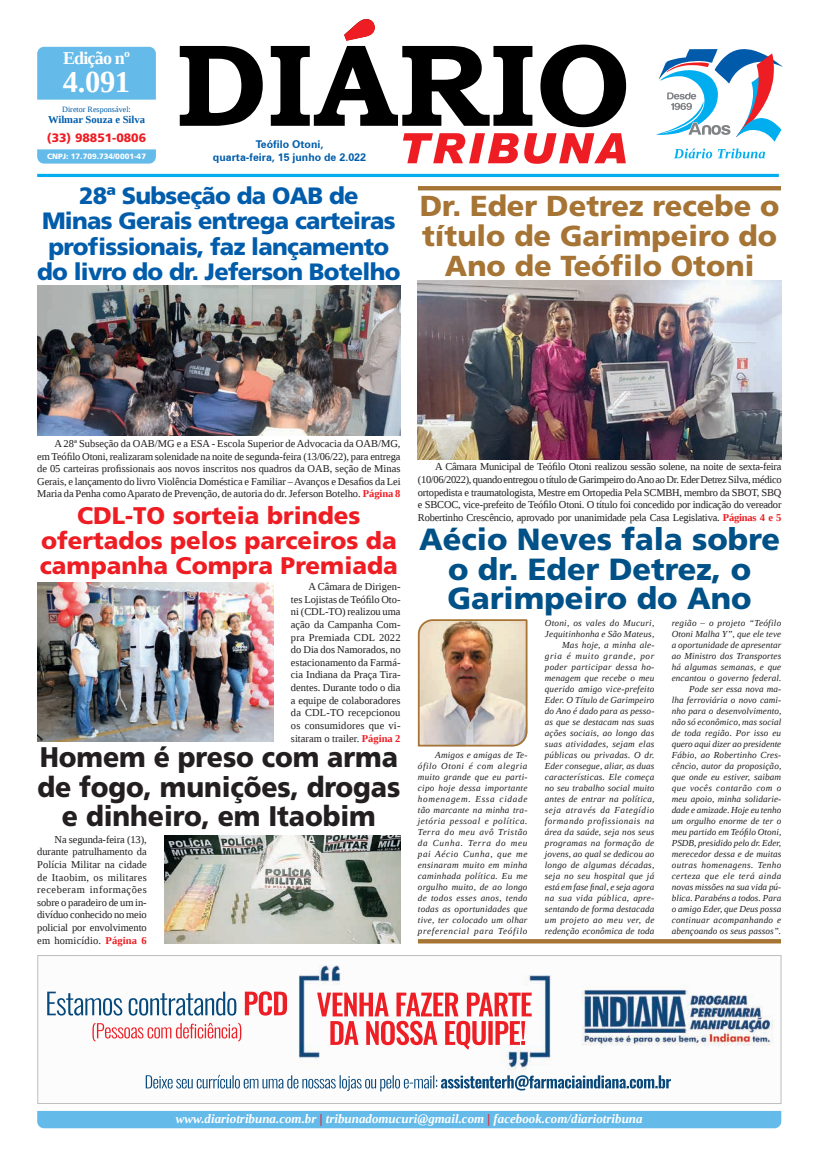
<style>
.page{position:relative;width:821px;height:1166px;background:#fff}
.page>*{position:absolute;margin:0;border:0;box-sizing:border-box;transform-origin:0 0}
.t1{font:900 30.62px/29.8px "Frutiger LT Std";color:#005187;text-align:center}
.t2{font:700 30.45px "Liberation Serif";color:#fff}
.t3{font:900 28.88px/29.8px "Frutiger LT Std";color:#a67435;text-align:center}
.t4{font:900 28.35px/29.5px "Frutiger LT Std";letter-spacing:-.005em;color:#231f20;text-align:center;scale:.94 1}
.t5{font:900 24.06px/25.4px "Frutiger LT Std";color:#ee1d23;text-align:center}
.t6{font:900 23.62px/25.4px "Frutiger LT Std";letter-spacing:-.03em;color:#015dab;text-align:center}
.t7{font:700 18.03px "Liberation Serif";letter-spacing:-.045em;color:#fff}
.t8{font:italic 700 12.95px "Liberation Serif";color:#fff}
.t9{font:900 12.16px "Frutiger LT Std";color:#ee1d23}
.t10{font:700 10.67px/12.6px "Zurich BT";color:#015dab;text-align:center}
.t11{font:700 10.59px "Liberation Serif";color:#015dab}
.t12{font:10.5px/12.6px "Liberation Serif";letter-spacing:-.005em;color:#231f20;text-align:justify}
.t13{font:italic 9.19px/11px "Liberation Serif";letter-spacing:.01em;color:#231f20;text-align:right}
.t14{font:8.14px "Liberation Serif";color:#015dab}
.t15{font:900 7.7px "Frutiger LT Std";color:#fff}
.s1{font-weight:700;color:#ee1d23}
.s2{color:#ee1d23}
</style>
<div class="page">
<hr style="left:37px;top:174px;width:742px;height:3px;background:#00aeef">
<svg style="left:180px;top:44px;width:446px;height:83px"></svg>
<svg style="left:344px;top:19px;width:31px;height:22px"></svg>
<div style="left:37px;top:47px;width:119px;height:53px;background:#64bae9"></div>
<svg style="left:37px;top:149px;width:119px;height:15px;background:#6ebeea"></svg>
<div style="left:37px;top:1111px;width:744px;height:17px;background:#64bae9"></div>
<svg style="left:403px;top:133px;width:223px;height:31px"></svg>
<svg style="left:656px;top:49px;width:127px;height:93px"></svg>
<svg style="left:674px;top:148px;width:91px;height:10px"></svg>
<img style="left:47px;top:965px;width:727px;height:127px">
<div style="left:37px;top:955px;width:744px;height:149px;border:1px solid #bcbdc0"></div>
<img style="left:418px;top:281px;width:363px;height:178px">
<svg style="left:418px;top:939px;width:363px;height:4px"></svg>
<hr style="left:418px;top:186px;width:363px;height:4px;background:#a67435">
<img style="left:164px;top:835px;width:237px;height:108px">
<img style="left:37px;top:286px;width:364px;height:149px">
<img style="left:37px;top:583px;width:237px;height:159px">
<img style="left:417px;top:619px;width:111px;height:128px">
<h3 class="t7" style="left:63px;top:45px;width:68px">Edição nº</h3>
<h2 class="t2" style="left:63px;top:61px;width:69px">4.091</h2>
<p class="t14" style="left:62px;top:104px;width:70px">Diretor Responsável:</p>
<p class="t11" style="left:48px;top:112px;width:99px">Wilmar Souza e Silva</p>
<h3 class="t9" style="left:47px;top:130px;width:101px">(33) 98851-0806</h3>
<p class="t15" style="left:47px;top:151px;width:100px">CNPJ: 17.709.734/0001-47</p>
<p class="t10" style="left:213px;top:138px;width:155px">Teófilo Otoni,<br>quarta-feira, 15 junho de 2.022</p>
<h3 class="t6" style="left:37px;top:183px;width:365px">28ª Subseção da OAB de<br>Minas Gerais entrega carteiras profissionais, faz lançamento do livro do dr. Jeferson Botelho</h3>
<h3 class="t3" style="left:420px;top:191px;width:361px">Dr. Eder Detrez recebe o título de Garimpeiro do<br>Ano de Teófilo Otoni</h3>
<p class="t12" style="left:37px;top:437px;width:365px;text-indent:17px">A 28ª Subseção da OAB/MG e a ESA - Escola Superior de Advocacia da OAB/MG, em Teófilo Otoni, realizaram solenidade na noite de segunda-feira (13/06/22), para entrega de 05 carteiras profissionais aos novos inscritos nos quadros da OAB, seção de Minas Gerais, e lançamento do livro Violência Doméstica e Familiar – Avanços e Desafios da Lei Maria da Penha como Aparato de Prevenção, de autoria do dr. Jeferson Botelho. <span class="s1">Página 8</span></p>
<h3 class="t5" style="left:40px;top:502px;width:359px">CDL-TO sorteia brindes ofertados pelos parceiros da campanha Compra Premiada</h3>
<p class="t12" style="left:291px;top:580px;width:111px;text-indent:17px">A Câmara de Dirigen&shy;tes Lojistas de Teófilo Oto&shy;ni (CDL-TO) realizou uma ação da Campanha Com&shy;pra Premiada CDL 2022 do Dia dos Namorados, no estacionamento da Farmá&shy;cia Indiana da Praça Tira&shy;dentes. Durante todo o dia a equipe de colaboradores da CDL-TO recepcionou os consumidores que vi&shy;sitaram o trailer. <span class="s1">Página 2</span></p>
<h3 class="t4" style="left:37px;top:742px;width:388px">Homem é preso com arma de fogo, munições, drogas e dinheiro, em Itaobim</h3>
<p class="t12" style="left:37px;top:833px;width:111px;text-indent:17px">Na segunda-feira (13), durante patrulhamento da Polícia Militar na cidade de Itaobim, os militares receberam informações sobre o paradeiro de um in&shy;divíduo conhecido no meio policial por envolvimento em homicídio. <span class="s1">Página 6</span></p>
<p class="t12" style="left:418px;top:460px;width:365px;text-indent:17px">A Câmara Municipal de Teófilo Otoni realizou sessão solene, na noite de sexta-feira (10/06/2022), quando entregou o título de Garimpeiro do Ano ao Dr. Eder Detrez Silva, médico ortopedista e traumatologista, Mestre em Ortopedia Pela SCMBH, membro da SBOT, SBQ e SBCOC, vice-prefeito de Teófilo Otoni. O título foi concedido por indicação do vereador Robertinho Crescêncio, aprovado por unanimidade pela Casa Legislativa. <span class="s1">Páginas 4 e 5</span></p>
<h1 class="t1" style="left:419px;top:524px;width:363px">Aécio Neves fala sobre o dr. Eder Detrez, o<br>Garimpeiro do Ano</h1>
<p class="t13" style="left:418px;top:749px;width:111px;text-align:justify;text-indent:17px">Amigos e amigas de Te&shy;ófilo Otoni é com alegria muito grande que eu parti&shy;cipo hoje dessa importante homenagem. Essa cidade tão marcante na minha tra&shy;jetória pessoal e política.<br>Terra do meu avô Tristão da Cunha. Terra do meu pai Aécio Cunha, que me ensinaram muito em minha caminhada política. Eu me orgulho muito, de ao longo de todos esses anos, tendo todas as oportunidades que tive, ter colocado um olhar preferencial para Teófilo</p>
<p class="t13" style="left:545px;top:617px;width:111px">Otoni, os vales do Mucuri,<br>Jequitinhonha e São Mateus,<br>Mas hoje, a minha ale&shy;gria é muito grande, por poder participar dessa ho&shy;menagem que recebe o meu querido amigo vice-prefeito<br>Eder. O Título de Garimpeiro do Ano é dado para as pesso&shy;as que se destacam nas suas ações sociais, ao longo das suas atividades, sejam elas públicas ou privadas. O dr.<br>Eder consegue, aliar, as duas características. Ele começa no seu trabalho social muito antes de entrar na política, seja através da Fategídio formando profissionais na área da saúde, seja nos seus programas na formação de jovens, ao qual se dedicou ao longo de algumas décadas, seja no seu hospital que já está em fase final, e seja agora na sua vida pública, apre&shy;sentando de forma destacada um projeto ao meu ver, de redenção econômica de toda</p>
<p class="t13" style="left:672px;top:617px;width:111px">região – o projeto “Teófilo<br>Otoni Malha Y”, que ele teve a oportunidade de apresentar ao Ministro dos Transportes há algumas semanas, e que encantou o governo federal.<br>Pode ser essa nova ma-<br>lha ferroviária o novo cami&shy;nho para o desenvolvimento, não só econômico, mas social de toda região. Por isso eu quero aqui dizer ao presidente<br>Fábio, ao Robertinho Cres&shy;cêncio, autor da proposição, que onde eu estiver, saibam que vocês contarão com o meu apoio, minha solidarie&shy;dade e amizade. Hoje eu tenho um orgulho enorme de ter o meu partido em Teófilo Otoni,<br>PSDB, presidido pelo dr. Eder, merecedor dessa e de muitas outras homenagens. Tenho certeza que ele terá ainda novas missões na sua vida pú&shy;blica. Parabéns a todos. Para o amigo Eder, que Deus possa continuar acompanhando e abençoando os seus passos”.</p>
<h3 class="t8" style="left:176px;top:1110px;width:468px">www.diariotribuna.com.br <span class="s2">|</span> tribunadomucuri@gmail.com <span class="s2">|</span> facebook.com/diariotribuna</h3>
</div>
